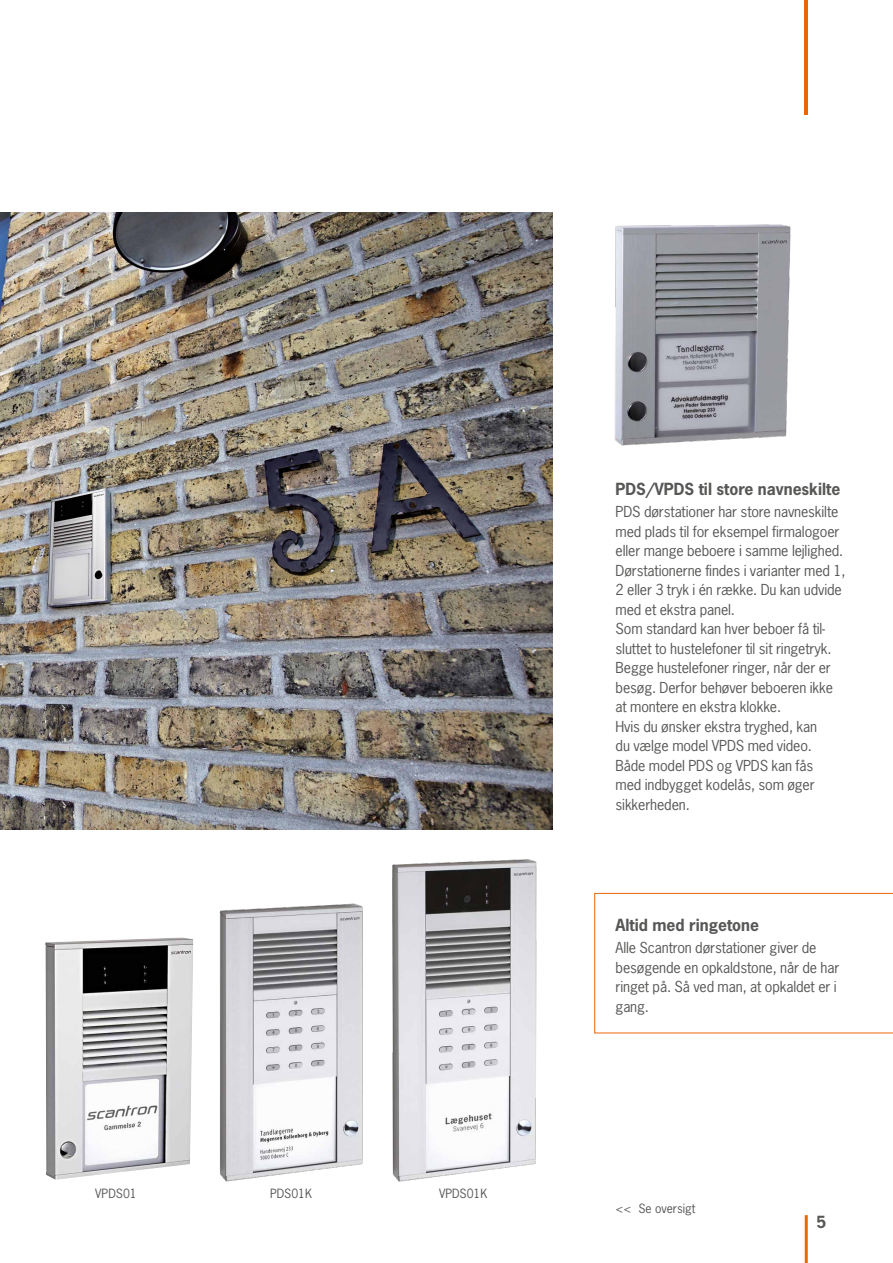
<style>
.page{position:relative;width:893px;height:1263px;background:#fff}
.page>*{position:absolute;margin:0;border:0;box-sizing:border-box;transform-origin:0 0}
.t1{font:700 15.75px "News Gothic Std";color:#575756}
.t2{font:14.25px/19.5px "News Gothic Std";letter-spacing:-.01em;color:#575756}
.t3{font:12px "News Gothic Std";color:#575756}
</style>
<div class="page">
<img style="left:0;top:213px;width:553px;height:616px">
<img style="left:392px;top:859px;width:145px;height:323px">
<img style="left:219px;top:903px;width:144px;height:279px">
<img style="left:45px;top:937px;width:148px;height:242px">
<svg style="left:594px;top:893px;width:299px;height:140px"></svg>
<img style="left:614px;top:224px;width:177px;height:222px">
<hr style="left:805px;top:0;width:3px;height:115px;background:#ec6608">
<hr style="left:805px;top:1215px;width:3px;height:48px;background:#ec6608">
<p class="t3" style="left:95px;top:1186px;width:43px">VPDS01</p>
<p class="t3" style="left:270px;top:1186px;width:44px">PDS01K</p>
<p class="t3" style="left:439px;top:1186px;width:50px">VPDS01K</p>
<p class="t1" style="left:616px;top:478px;width:226px">PDS/VPDS til store navneskilte</p>
<p class="t2" style="left:616px;top:502px;width:232px">PDS dørstationer har store navneskilte med plads til for eksempel firmalogoer eller mange beboere i samme lejlighed.<br>Dørstationerne findes i varianter med 1, 2 eller 3 tryk i én række. Du kan udvide med et ekstra panel.<br>Som standard kan hver beboer få til&shy;sluttet to hustelefoner til sit ringetryk.<br>Begge hustelefoner ringer, når der er besøg. Derfor behøver beboeren ikke at montere en ekstra klokke.<br>Hvis du ønsker ekstra tryghed, kan<br>du vælge model VPDS med video.<br>Både model PDS og VPDS kan fås<br>med indbygget kodelås, som øger sikkerheden.</p>
<p class="t1" style="left:616px;top:914px;width:145px">Altid med ringetone</p>
<p class="t2" style="left:616px;top:938px;width:225px">Alle Scantron dørstationer giver de besøgende en opkaldstone, når de har ringet på. Så ved man, at opkaldet er i gang.</p>
<p class="t3" style="left:616px;top:1200px;width:81px">&lt;&lt; Se oversigt</p>
<p class="t1" style="left:816px;top:1212px;width:11px">5</p>
</div>
